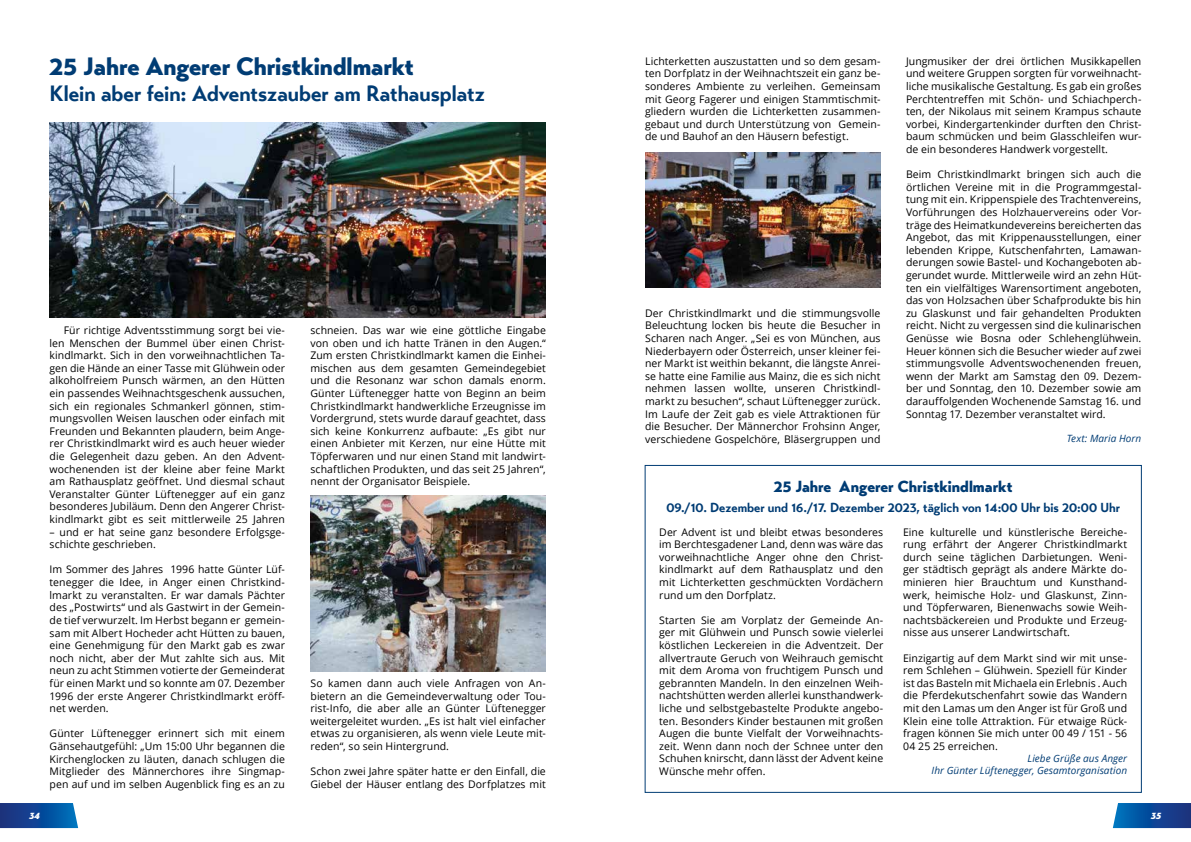
<style>
.page{position:relative;width:1191px;height:842px;background:#fff}
.page>*{position:absolute;margin:0;border:0;box-sizing:border-box;transform-origin:0 0}
.t1{font:900 25px "Transat";letter-spacing:-.005em;color:#003c74}
.t2{font:700 22px "Transat";color:#003c74}
.t3{font:900 16px "Transat";color:#003c74}
.t4{font:700 13px "Transat";color:#003c74}
.t5{font:10.5px/12.6px "Open Sans";letter-spacing:.005em;color:#000;text-align:justify}
.t6{font:italic 10px/12px "Open Sans";letter-spacing:.005em;color:#003c74;text-align:right}
.t7{font:10px "BGL Headline";color:#fff}
</style>
<div class="page">
<svg style="left:1112px;top:803px;width:79px;height:25px;background:#16539e"></svg>
<svg style="left:0;top:803px;width:78px;height:25px;background:#14509c"></svg>
<img style="left:50px;top:122px;width:496px;height:195px">
<img style="left:645px;top:152px;width:235px;height:136px">
<img style="left:310px;top:495px;width:236px;height:176px">
<div style="left:644px;top:465px;width:497px;height:328px;border:1px solid #003c74"></div>
<h1 class="t1" style="left:50px;top:51px;width:366px">25 Jahre Angerer Christkindlmarkt</h1>
<h2 class="t2" style="left:50px;top:80px;width:437px">Klein aber fein: Adventszauber am Rathausplatz</h2>
<p class="t5" style="left:50px;top:324px;width:237px;text-indent:14px">Für richtige Adventsstimmung sorgt bei vie&shy;len Menschen der Bummel über einen Christ&shy;kindlmarkt. Sich in den vorweihnachtlichen Ta&shy;gen die Hände an einer Tasse mit Glühwein oder alkoholfreiem Punsch wärmen, an den Hütten ein passendes Weihnachtsgeschenk aussuchen, sich ein regionales Schmankerl gönnen, stim&shy;mungsvollen Weisen lauschen oder einfach mit Freunden und Bekannten plaudern, beim Ange&shy;rer Christkindlmarkt wird es auch heuer wieder die Gelegenheit dazu geben. An den Advent&shy;wochenenden ist der kleine aber feine Markt am Rathausplatz geöffnet. Und diesmal schaut Veranstalter Günter Lüftenegger auf ein ganz besonderes Jubiläum. Denn den Angerer Christ&shy;kindlmarkt gibt es seit mittlerweile 25 Jahren</p>
<p class="t5" style="left:50px;top:525px;width:237px">– und er hat seine ganz besondere Erfolgsge&shy;schichte geschrieben.</p>
<p class="t5" style="left:50px;top:563px;width:237px">Im Sommer des Jahres 1996 hatte Günter Lüf&shy;tenegger die Idee, in Anger einen Christkind&shy;lmarkt zu veranstalten. Er war damals Pächter des „Postwirts“ und als Gastwirt in der Gemein&shy;de tief verwurzelt. Im Herbst begann er gemein&shy;sam mit Albert Hocheder acht Hütten zu bauen, eine Genehmigung für den Markt gab es zwar noch nicht, aber der Mut zahlte sich aus. Mit neun zu acht Stimmen votierte der Gemeinderat für einen Markt und so konnte am 07. Dezember 1996 der erste Angerer Christkindlmarkt eröff&shy;net werden.</p>
<p class="t5" style="left:50px;top:727px;width:237px">Günter Lüftenegger erinnert sich mit einem Gänsehautgefühl: „Um 15:00 Uhr begannen die Kirchenglocken zu läuten, danach schlugen die Mitglieder des Männerchores ihre Singmap&shy;pen auf und im selben Augenblick fing es an zu</p>
<p class="t5" style="left:310px;top:324px;width:237px">schneien. Das war wie eine göttliche Eingabe von oben und ich hatte Tränen in den Augen.“ Zum ersten Christkindlmarkt kamen die Einhei&shy;mischen aus dem gesamten Gemeindegebiet und die Resonanz war schon damals enorm.<br>Günter Lüftenegger hatte von Beginn an beim Christkindlmarkt handwerkliche Erzeugnisse im Vordergrund, stets wurde darauf geachtet, dass sich keine Konkurrenz aufbaute: „Es gibt nur einen Anbieter mit Kerzen, nur eine Hütte mit Töpferwaren und nur einen Stand mit landwirt&shy;schaftlichen Produkten, und das seit 25 Jahren“, nennt der Organisator Beispiele.</p>
<p class="t5" style="left:310px;top:676px;width:237px">So kamen dann auch viele Anfragen von An&shy;bietern an die Gemeindeverwaltung oder Tou&shy;rist-Info, die aber alle an Günter Lüftenegger weitergeleitet wurden. „Es ist halt viel einfacher etwas zu organisieren, als wenn viele Leute mit&shy;reden“, so sein Hintergrund.</p>
<p class="t5" style="left:310px;top:765px;width:237px">Schon zwei Jahre später hatte er den Einfall, die<br>Giebel der Häuser entlang des Dorfplatzes mit</p>
<p class="t5" style="left:645px;top:54px;width:237px">Lichterketten auszustatten und so dem gesam&shy;ten Dorfplatz in der Weihnachtszeit ein ganz be&shy;sonderes Ambiente zu verleihen. Gemeinsam mit Georg Fagerer und einigen Stammtischmit&shy;gliedern wurden die Lichterketten zusammen&shy;gebaut und durch Unterstützung von Gemein&shy;de und Bauhof an den Häusern befestigt.</p>
<p class="t5" style="left:645px;top:306px;width:237px">Der Christkindlmarkt und die stimmungsvolle Beleuchtung locken bis heute die Besucher in Scharen nach Anger. „Sei es von München, aus Niederbayern oder Österreich, unser kleiner fei&shy;ner Markt ist weithin bekannt, die längste Anrei&shy;se hatte eine Familie aus Mainz, die es sich nicht nehmen lassen wollte, unseren Christkindl&shy;markt zu besuchen“, schaut Lüftenegger zurück.<br>Im Laufe der Zeit gab es viele Attraktionen für die Besucher. Der Männerchor Frohsinn Anger, verschiedene Gospelchöre, Bläsergruppen und</p>
<p class="t5" style="left:906px;top:54px;width:237px">Jungmusiker der drei örtlichen Musikkapellen und weitere Gruppen sorgten für vorweihnacht&shy;liche musikalische Gestaltung. Es gab ein großes Perchtentreffen mit Schön- und Schiachperch&shy;ten, der Nikolaus mit seinem Krampus schaute vorbei, Kindergartenkinder durften den Christ&shy;baum schmücken und beim Glasschleifen wur&shy;de ein besonderes Handwerk vorgestellt.</p>
<p class="t5" style="left:906px;top:168px;width:237px">Beim Christkindlmarkt bringen sich auch die örtlichen Vereine mit in die Programmgestal&shy;tung mit ein. Krippenspiele des Trachtenvereins, Vorführungen des Holzhauervereins oder Vor&shy;träge des Heimatkundevereins bereicherten das Angebot, das mit Krippenausstellungen, einer lebenden Krippe, Kutschenfahrten, Lamawan&shy;derungen sowie Bastel- und Kochangeboten ab&shy;gerundet wurde. Mittlerweile wird an zehn Hüt&shy;ten ein vielfältiges Warensortiment angeboten, das von Holzsachen über Schafprodukte bis hin zu Glaskunst und fair gehandelten Produkten reicht. Nicht zu vergessen sind die kulinarischen Genüsse wie Bosna oder Schlehenglühwein.<br>Heuer können sich die Besucher wieder auf zwei stimmungsvolle Adventswochenenden freuen, wenn der Markt am Samstag den 09. Dezem&shy;ber und Sonntag, den 10. Dezember sowie am darauffolgenden Wochenende Samstag 16. und Sonntag 17. Dezember veranstaltet wird.</p>
<p class="t6" style="left:1066px;top:432px;width:76px">Text: Maria Horn</p>
<h3 class="t3" style="left:774px;top:476px;width:240px">25 Jahre Angerer Christkindlmarkt</h3>
<p class="t4" style="left:666px;top:499px;width:455px">09./10. Dezember und 16./17. Dezember 2023, täglich von 14:00 Uhr bis 20:00 Uhr</p>
<p class="t5" style="left:659px;top:525px;width:225px">Der Advent ist und bleibt etwas besonderes im Berchtesgadener Land, denn was wäre das vorweihnachtliche Anger ohne den Christ&shy;kindlmarkt auf dem Rathausplatz und den mit Lichterketten geschmückten Vordächern rund um den Dorfplatz.</p>
<p class="t5" style="left:659px;top:613px;width:225px">Starten Sie am Vorplatz der Gemeinde An&shy;ger mit Glühwein und Punsch sowie vielerlei köstlichen Leckereien in die Adventzeit. Der allvertraute Geruch von Weihrauch gemischt mit dem Aroma von fruchtigem Punsch und gebrannten Mandeln. In den einzelnen Weih&shy;nachtshütten werden allerlei kunsthandwerk&shy;liche und selbstgebastelte Produkte angebo&shy;ten. Besonders Kinder bestaunen mit großen Augen die bunte Vielfalt der Vorweihnachts&shy;zeit. Wenn dann noch der Schnee unter den Schuhen knirscht, dann lässt der Advent keine Wünsche mehr offen.</p>
<p class="t5" style="left:903px;top:525px;width:225px">Eine kulturelle und künstlerische Bereiche&shy;rung erfährt der Angerer Christkindlmarkt durch seine täglichen Darbietungen. Weni&shy;ger städtisch geprägt als andere Märkte do&shy;minieren hier Brauchtum und Kunsthand&shy;werk, heimische Holz- und Glaskunst, Zinn&shy;und Töpferwaren, Bienenwachs sowie Weih&shy;nachtsbäckereien und Produkte und Erzeug&shy;nisse aus unserer Landwirtschaft.</p>
<p class="t5" style="left:903px;top:651px;width:225px">Einzigartig auf dem Markt sind wir mit unse&shy;rem Schlehen – Glühwein. Speziell für Kinder ist das Basteln mit Michaela ein Erlebnis . Auch die Pferdekutschenfahrt sowie das Wandern mit den Lamas um den Anger ist für Groß und Klein eine tolle Attraktion. Für etwaige Rück&shy;fragen können Sie mich unter 00 49 / 151 - 56<br>04 25 25 erreichen.</p>
<p class="t6" style="left:931px;top:752px;width:197px">Liebe Grüße aus Anger<br>Ihr Günter Lüftenegger, Gesamtorganisation</p>
<p class="t7" style="left:29px;top:810px;width:12px">34</p>
<p class="t7" style="left:1151px;top:810px;width:12px">35</p>
</div>
